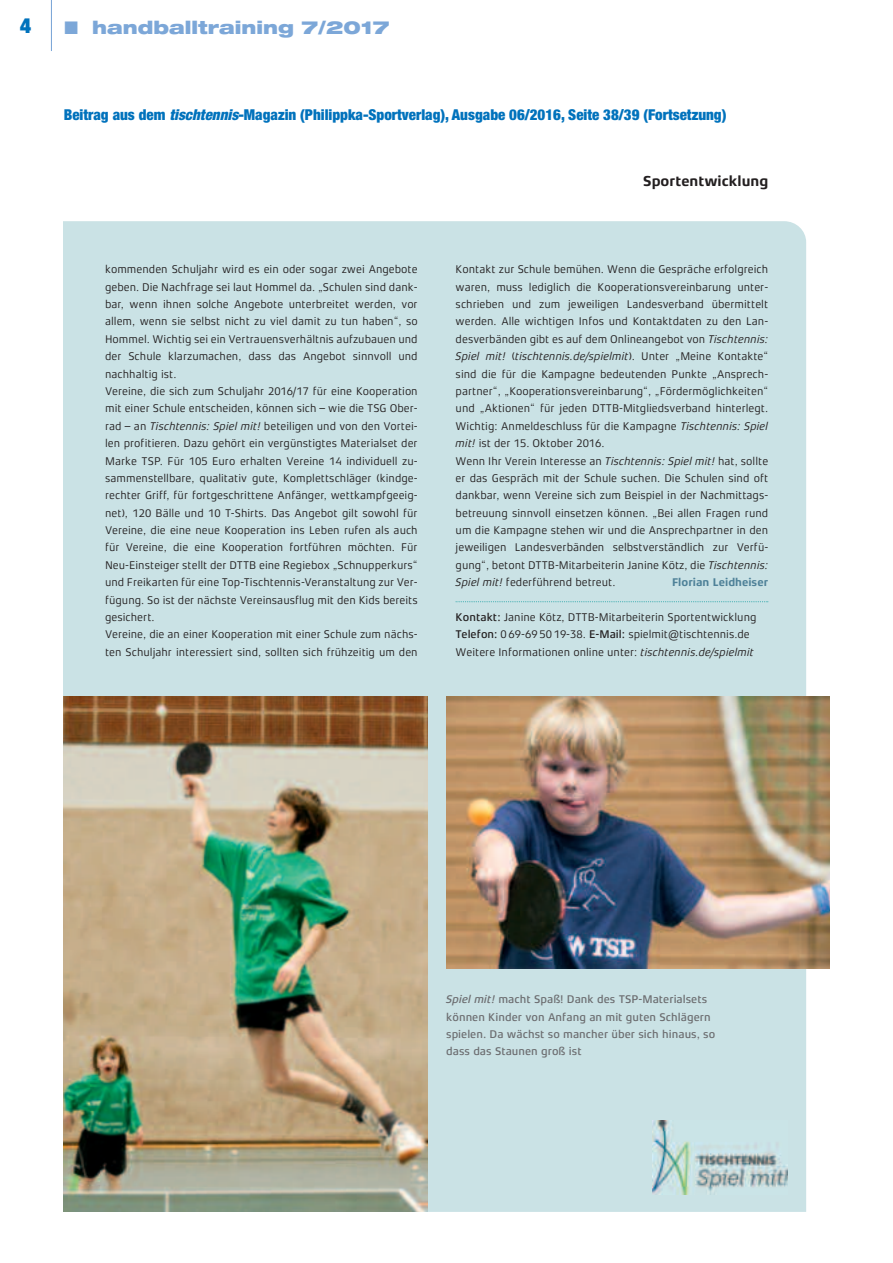
<style>
.page{position:relative;width:893px;height:1263px;background:#fff}
.page>*{position:absolute;margin:0;border:0;box-sizing:border-box;transform-origin:0 0}
.t1{font:900 expanded 21px "Helvetica Neue";color:#0072bc}
.t2{font:900 expanded 18px "Helvetica Neue";color:#7ca7d8}
.t3{font:900 condensed 15px "Helvetica Neue";color:#0072bc}
.t4{font:700 14.7px "Xenois Sans Pro";color:#231f20}
.t5{font:11.4px/17.4px "Xenois Sans Pro";color:#231f20}
.t6{font:500 11.4px/17.4px "Xenois Sans Pro";color:#6c6d70}
.t7{font:700 11.4px "Xenois Sans Pro";color:#4e8198}
.s1{font-style:italic}
.s2{font-weight:500}
</style>
<div class="page">
<hr style="left:51px;top:0;width:1px;height:51px;background:#7ca7d8">
<div style="left:64px;top:221px;width:742px;height:991px;background:#cae2e5"></div>
<img style="left:64px;top:696px;width:363px;height:516px">
<svg style="left:456px;top:601px;width:312px;height:1px"></svg>
<img style="left:652px;top:1120px;width:135px;height:74px">
<img style="left:446px;top:696px;width:383px;height:272px">
<h1 class="t1" style="left:20px;top:18px;width:12px">4</h1>
<h2 class="t2" style="left:92px;top:21px;width:299px">handballtraining 7/2017</h2>
<h3 class="t3" style="left:64px;top:109px;width:664px">Beitrag aus dem <span class="s1">tischtennis</span>-Magazin (Philippka-Sportverlag), Ausgabe 06/2016, Seite 38/39 (Fortsetzung)</h3>
<p class="t5" style="left:105px;top:262px;width:314px">kommenden Schuljahr wird es ein oder sogar zwei Angebote geben. Die Nachfrage sei laut Hommel da. „Schulen sind dank&shy;bar, wenn ihnen solche Angebote unterbreitet werden, vor allem, wenn sie selbst nicht zu viel damit zu tun haben“, so Hommel. Wichtig sei ein Vertrauensverhältnis aufzubauen und der Schule klarzumachen, dass das Angebot sinnvoll und nachhaltig ist.<br>Vereine, die sich zum Schuljahr 2016/17 für eine Kooperation mit einer Schule entscheiden, können sich – wie die TSG Ober&shy;rad – an <span class="s1">Tischtennis: Spiel mit!</span> beteiligen und von den Vortei&shy;len profitieren. Dazu gehört ein vergünstigtes Materialset der Marke TSP. Für 105 Euro erhalten Vereine 14 individuell zu&shy;sammenstellbare, qualitativ gute, Komplettschläger (kindge&shy;rechter Griff, für fortgeschrittene Anfänger, wettkampfgeeig&shy;net), 120 Bälle und 10 T-Shirts. Das Angebot gilt sowohl für Vereine, die eine neue Kooperation ins Leben rufen als auch für Vereine, die eine Kooperation fortführen möchten. Für Neu-Einsteiger stellt der DTTB eine Regiebox „Schnupperkurs“ und Freikarten für eine Top-Tischtennis-Veranstaltung zur Ver&shy;fügung. So ist der nächste Vereinsausflug mit den Kids bereits gesichert.<br>Vereine, die an einer Kooperation mit einer Schule zum nächs&shy;ten Schuljahr interessiert sind, sollten sich frühzeitig um den</p>
<p class="t4" style="left:643px;top:175px;width:127px">Sportentwicklung</p>
<p class="t5" style="left:456px;top:262px;width:314px">Kontakt zur Schule bemühen. Wenn die Gespräche erfolgreich waren, muss lediglich die Kooperationsvereinbarung unter&shy;schrieben und zum jeweiligen Landesverband übermittelt werden. Alle wichtigen Infos und Kontaktdaten zu den Lan&shy;desverbänden gibt es auf dem Onlineangebot von <span class="s1">Tischtennis:<br>Spiel mit!</span> (<span class="s1">tischtennis.de/spielmit</span>). Unter „Meine Kontakte“ sind die für die Kampagne bedeutenden Punkte „Ansprech&shy;partner“, „Kooperationsvereinbarung“, „Fördermöglichkeiten“ und „Aktionen“ für jeden DTTB-Mitgliedsverband hinterlegt.<br>Wichtig: Anmeldeschluss für die Kampagne <span class="s1">Tischtennis: Spiel mit!</span> ist der 15. Oktober 2016.<br>Wenn Ihr Verein Interesse an <span class="s1">Tischtennis: Spiel mit!</span> hat, sollte er das Gespräch mit der Schule suchen. Die Schulen sind oft dankbar, wenn Vereine sich zum Beispiel in der Nachmittags&shy;betreuung sinnvoll einsetzen können. „Bei allen Fragen rund um die Kampagne stehen wir und die Ansprechpartner in den jeweiligen Landesverbänden selbstverständlich zur Verfü&shy;gung“, betont DTTB-Mitarbeiterin Janine Kötz, die <span class="s1">Tischtennis:<br>Spiel mit!</span> federführend betreut.</p>
<p class="t7" style="left:672px;top:578px;width:98px">Florian Leidheiser</p>
<p class="t5" style="left:456px;top:609px;width:302px"><span class="s2">Kontakt:</span> Janine Kötz, DTTB-Mitarbeiterin Sportentwicklung<br><span class="s2">Telefon:</span> 0 69-69 50 19-38. <span class="s2">E-Mail:</span> spielmit@tischtennis.de<br>Weitere Informationen online unter: <span class="s1">tischtennis.de/spielmit</span></p>
<p class="t6" style="left:446px;top:992px;width:271px"><span class="s1">Spiel mit!</span> macht Spaß! Dank des TSP-Materialsets können Kinder von Anfang an mit guten Schlägern spielen. Da wächst so mancher über sich hinaus, so dass das Staunen groß ist</p>
</div>
